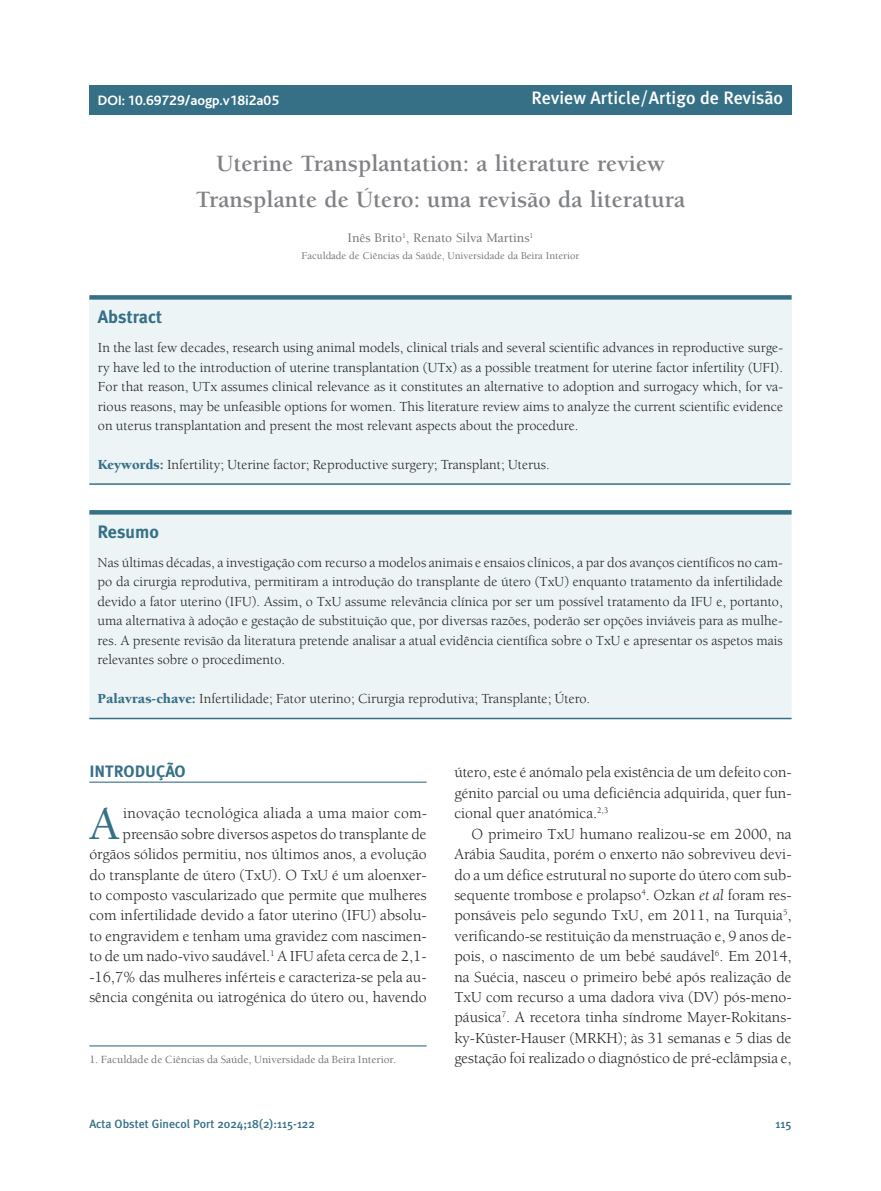
<style>
.page{position:relative;width:881px;height:1191px;background:#fff}
.page>*{position:absolute;margin:0;border:0;box-sizing:border-box;transform-origin:0 0}
.t1{font:500 47.85px "Berkeley";color:#367087}
.t2{font:700 24px/35.5px "Berkeley";color:#808285;text-align:center}
.t3{font:500 18px "Meta Plus";color:#fff}
.t4{font:700 18px "Meta Plus";color:#367087}
.t5{font:700 16.5px "Meta Plus";color:#367087}
.t6{font:15.75px/20.4px "Berkeley";color:#231f20;text-align:justify}
.t7{font:14.25px/19.5px "Berkeley";color:#231f20;text-align:justify}
.t8{font:700 14.25px "Bliss";color:#fff}
.t9{font:500 13.5px "Berkeley";color:#777574}
.t10{font:500 12px "Meta Plus";color:#367087}
.t11{font:500 11.25px "Berkeley";color:#777574}
.t12{font:500 10.5px "Berkeley";color:#777574}
.s1{font-weight:900;color:#367087}
.s2{font-style:italic}
</style>
<div class="page">
<div style="left:89px;top:85px;width:702px;height:29px;background:#367087"></div>
<hr style="left:89px;top:1045px;width:337px;height:1px;background:#367087">
<div style="left:89px;top:297px;width:702px;height:187px;background:#ecf4f6"></div>
<div style="left:89px;top:295px;width:702px;height:5px;background:#367087"></div>
<hr style="left:89px;top:483px;width:701px;height:2px;background:#367087">
<hr style="left:89px;top:781px;width:337px;height:1px;background:#367087">
<div style="left:89px;top:512px;width:702px;height:206px;background:#ecf4f6"></div>
<svg style="left:89px;top:510px;width:702px;height:4px;background:#3a7389"></svg>
<hr style="left:89px;top:718px;width:702px;height:1px;background:#367087">
<p class="t8" style="left:98px;top:95px;width:183px">DOI: 10.69729/aogp.v18i2a05</p>
<p class="t3" style="left:531px;top:88px;width:253px">Review Article/Artigo de Revisão</p>
<h2 class="t2" style="left:196px;top:148px;width:491px">Uterine Transplantation: a literature review<br>Transplante de Útero: uma revisão da literatura</h2>
<p class="t9" style="left:347px;top:232px;width:187px">Inês Brito<sup>1</sup>, Renato Silva Martins<sup>1</sup></p>
<p class="t12" style="left:301px;top:251px;width:279px">Faculdade de Ciências da Saúde, Universidade da Beira Interior</p>
<p class="t4" style="left:98px;top:307px;width:66px">Abstract</p>
<p class="t7" style="left:98px;top:339px;width:686px">In the last few decades, research using animal models, clinical trials and several scientific advances in reproductive surge&shy;ry have led to the introduction of uterine transplantation (UTx) as a possible treatment for uterine factor infertility (UFI).<br>For that reason, UTx assumes clinical relevance as it constitutes an alternative to adoption and surrogacy which, for va&shy;rious reasons, may be unfeasible options for women. This literature review aims to analyze the current scientific evidence on uterus transplantation and present the most relevant aspects about the procedure.</p>
<p class="t7" style="left:98px;top:456px;width:453px"><span class="s1">Keywords:</span> Infertility; Uterine factor; Reproductive surgery; Transplant; Uterus.</p>
<p class="t4" style="left:97px;top:521px;width:63px">Resumo</p>
<p class="t7" style="left:97px;top:554px;width:686px">Nas últimas décadas, a investigação com recurso a modelos animais e ensaios clínicos, a par dos avanços científicos no cam&shy;po da cirurgia reprodutiva, permitiram a introdução do transplante de útero (TxU) enquanto tratamento da infertilidade devido a fator uterino (IFU). Assim, o TxU assume relevância clínica por ser um possível tratamento da IFU e, portanto, uma alternativa à adoção e gestação de substituição que, por diversas razões, poderão ser opções inviáveis para as mulhe&shy;res. A presente revisão da literatura pretende analisar a atual evidência científica sobre o TxU e apresentar os aspetos mais relevantes sobre o procedimento.</p>
<p class="t7" style="left:97px;top:690px;width:494px"><span class="s1">Palavras-chave:</span> Infertilidade; Fator uterino; Cirurgia reprodutiva; Transplante; Útero.</p>
<p class="t5" style="left:89px;top:762px;width:98px">INTRODUÇÃO</p>
<h1 class="t1" style="left:89px;top:805px;width:33px">A</h1>
<p class="t6" style="left:89px;top:804px;width:339px;text-align:right">inovação tecnológica aliada a uma maior com&shy;preensão sobre diversos aspetos do transplante de órgãos sólidos permitiu, nos últimos anos, a evolução do transplante de útero (TxU). O TxU é um aloenxer&shy;to composto vascularizado que permite que mulheres com infertilidade devido a fator uterino (IFU) absolu&shy;to engravidem e tenham uma gravidez com nascimen&shy;to de um nado-vivo saudável.<sup>1</sup> A IFU afeta cerca de 2,1- -16,7% das mulheres inférteis e caracteriza-se pela au&shy;sência congénita ou iatrogénica do útero ou, havendo</p>
<p class="t11" style="left:89px;top:1055px;width:308px">1. Faculdade de Ciências da Saúde, Universidade da Beira Interior.</p>
<p class="t6" style="left:454px;top:763px;width:338px">útero, este é anómalo pela existência de um defeito con&shy;génito parcial ou uma deficiência adquirida, quer fun&shy;cional quer anatómica.<sup>2,3</sup></p>
<p class="t6" style="left:454px;top:825px;width:338px;text-indent:17px">O primeiro TxU humano realizou-se em 2000, na Arábia Saudita, porém o enxerto não sobreviveu devi&shy;do a um défice estrutural no suporte do útero com sub&shy;sequente trombose e prolapso<sup>4</sup>. Ozkan <span class="s2">et al</span> foram res&shy;ponsáveis pelo segundo TxU, em 2011, na Turquia<sup>5</sup>, verificando-se restituição da menstruação e, 9 anos de&shy;pois, o nascimento de um bebé saudável<sup>6</sup>. Em 2014, na Suécia, nasceu o primeiro bebé após realização de TxU com recurso a uma dadora viva (DV) pós-meno&shy;páusica<sup>7</sup>. A recetora tinha síndrome Mayer-Rokitans&shy;ky-Küster-Hauser (MRKH); às 31 semanas e 5 dias de gestação foi realizado o diagnóstico de pré-eclâmpsia e,</p>
<p class="t10" style="left:89px;top:1117px;width:227px">Acta Obstet Ginecol Port 2024;18(2):115-122</p>
<p class="t10" style="left:775px;top:1117px;width:18px">115</p>
</div>
